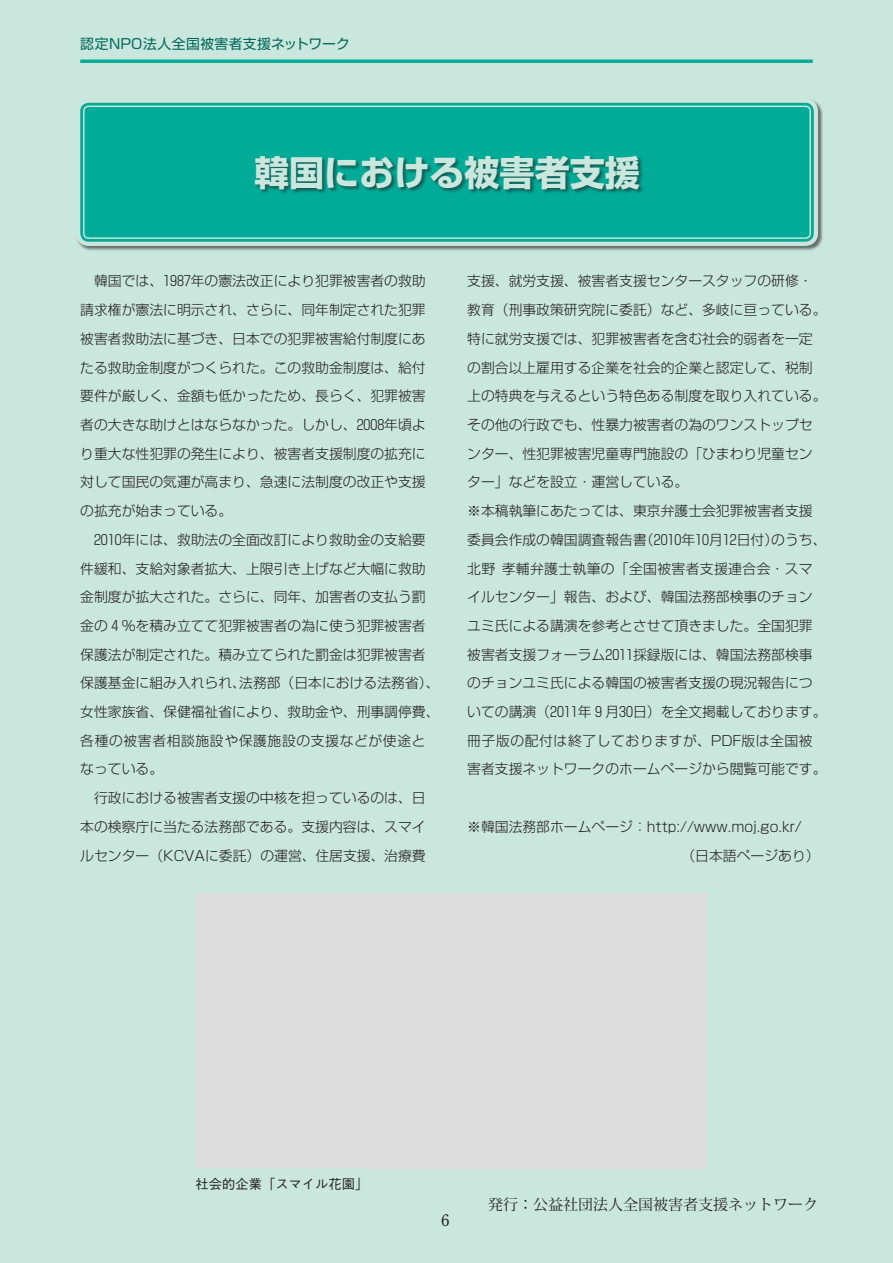
<style>
.page{position:relative;width:893px;height:1263px;background:#fff}
.page>*{position:absolute;margin:0;border:0;box-sizing:border-box;transform-origin:0 0}
.t1{font:700 35.1px "Shin Go Pro";color:#cae7dd}
.t2{font:700 15.9px "Futo Min A101 Pro";color:#231f20}
.t3{font:15px "Koz Min Pr 6 N";color:#221e1f}
.t4{font:300 13.8px/28.7px "Shin Go Pro";color:#231f20}
.t5{font:13.8px "Shin Go Pro";letter-spacing:.025em;color:#00685a}
.t6{font:500 13.35px "Gothic BBB Pro";color:#231f20}
</style>
<div class="page">
<div style="left:0;top:0;width:892px;height:1263px;background:#cae7dd"></div>
<svg style="left:892px;top:0;width:1px;height:1263px"></svg>
<hr style="left:80px;top:60px;width:733px;height:3px;background:#00ac98">
<div style="left:76px;top:98px;width:747px;height:153px;background:#231f20;opacity:.6"></div>
<div style="left:80px;top:103px;width:734px;height:139px;background:#00ac98;border-radius:9px"></div>
<div style="left:76px;top:99px;width:742px;height:147px;border:4px solid #cae7dd;border-radius:11px"></div>
<div style="left:83px;top:106px;width:728px;height:133px;border:1px solid #cae7dd;border-radius:5px"></div>
<div style="left:254px;top:155px;width:391px;height:40px;background:#231f20;opacity:.6"></div>
<div style="left:196px;top:893px;width:511px;height:275px;background:#dcdcdc"></div>
<div style="left:196px;top:1168px;width:166px;height:22px;background:#cae7dd"></div>
<p class="t5" style="left:80px;top:32px;width:271px">認定NPO法人全国被害者支援ネットワーク</p>
<h1 class="t1" style="left:254px;top:144px;width:387px">韓国における被害者支援</h1>
<p class="t4" style="left:80px;top:265px;width:361px">　韓国では、1987年の憲法改正により犯罪被害者の救助請求権が憲法に明示され、さらに、同年制定された犯罪被害者救助法に基づき、日本での犯罪被害給付制度にあたる救助金制度がつくられた。この救助金制度は、給付要件が厳しく、金額も低かったため、長らく、犯罪被害者の大きな助けとはならなかった。しかし、2008年頃より重大な性犯罪の発生により、被害者支援制度の拡充に対して国民の気運が高まり、急速に法制度の改正や支援の拡充が始まっている。<br>　2010年には、救助法の全面改訂により救助金の支給要件緩和、支給対象者拡大、上限引き上げなど大幅に救助金制度が拡大された。さらに、同年、加害者の支払う罰金の 4 ％を積み立てて犯罪被害者の為に使う犯罪被害者保護法が制定された。積み立てられた罰金は犯罪被害者保護基金に組み入れられ、法務部（日本における法務省）、女性家族省、保健福祉省により、救助金や、刑事調停費、各種の被害者相談施設や保護施設の支援などが使途となっている。<br>　行政における被害者支援の中核を担っているのは、日本の検察庁に当たる法務部である。支援内容は、スマイルセンター（KCVAに委託）の運営、住居支援、治療費</p>
<p class="t4" style="left:467px;top:265px;width:361px">支援、就労支援、被害者支援センタースタッフの研修・教育（刑事政策研究院に委託）など、多岐に亘っている。特に就労支援では、犯罪被害者を含む社会的弱者を一定の割合以上雇用する企業を社会的企業と認定して、税制上の特典を与えるという特色ある制度を取り入れている。その他の行政でも、性暴力被害者の為のワンストップセンター、性犯罪被害児童専門施設の「ひまわり児童センター」などを設立・運営している。<br>※本稿執筆にあたっては、東京弁護士会犯罪被害者支援委員会作成の韓国調査報告書（2010年10月12日付）のうち、北野 孝輔弁護士執筆の「全国被害者支援連合会・スマイルセンター」報告、および、韓国法務部検事のチョンユミ氏による講演を参考とさせて頂きました。全国犯罪被害者支援フォーラム2011採録版には、韓国法務部検事のチョンユミ氏による韓国の被害者支援の現況報告についての講演（2011年 9 月30日）を全文掲載しております。冊子版の配付は終了しておりますが、PDF版は全国被害者支援ネットワークのホームページから閲覧可能です。</p>
<p class="t4" style="left:681px;top:811px;width:140px;text-indent:-214px">※韓国法務部ホームページ：http://www.moj.go.kr/<br>（日本語ページあり）</p>
<p class="t6" style="left:196px;top:1173px;width:174px">社会的企業「スマイル花園」</p>
<p class="t2" style="left:441px;top:1207px;width:10px">6</p>
<p class="t3" style="left:488px;top:1196px;width:331px">発行：公益社団法人全国被害者支援ネットワーク</p>
</div>
